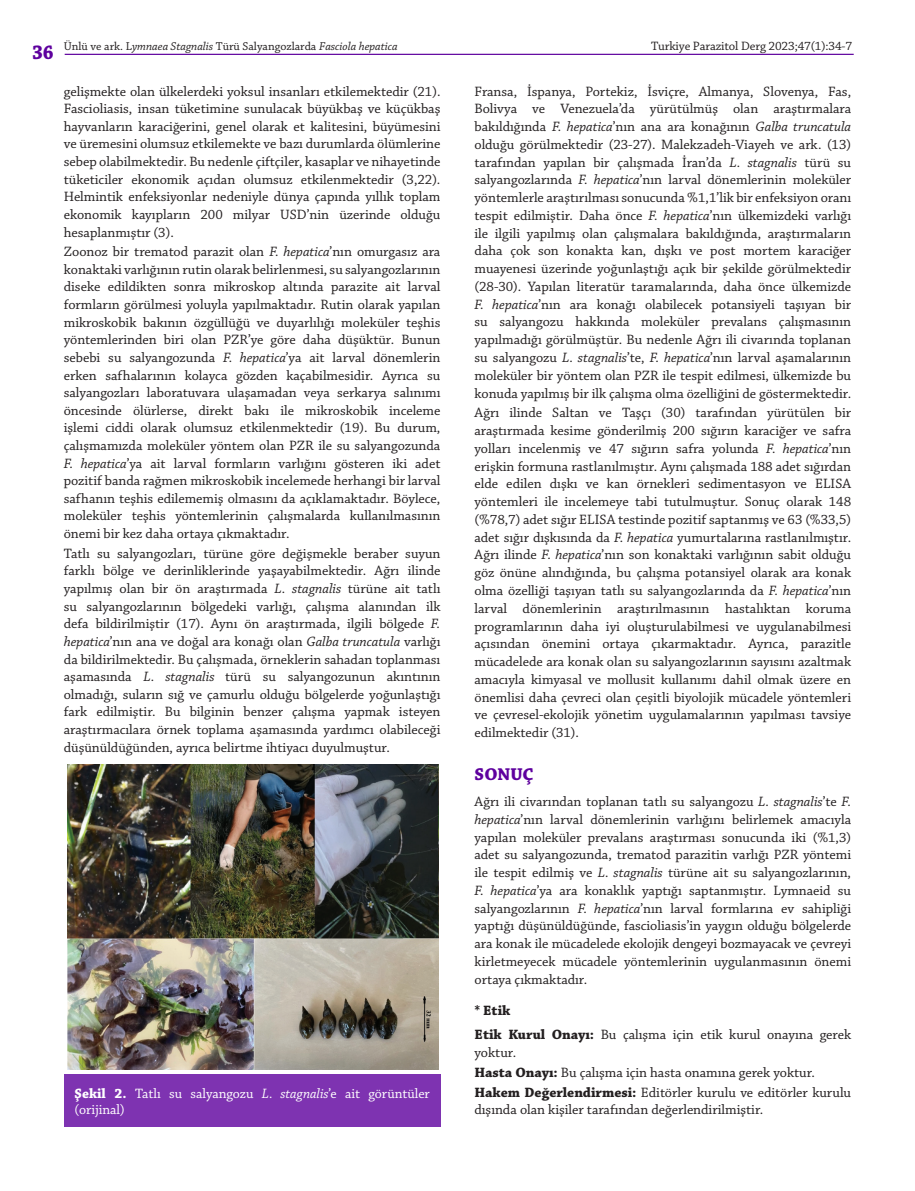
<style>
.page{position:relative;width:915px;height:1191px;background:#fff}
.page>*{position:absolute;margin:0;border:0;box-sizing:border-box;transform-origin:0 0}
.t1{font:700 21px "Chaparral Pro";color:#5e009e;scale:.92 1}
.ARA_BASLIK{font:700 18px "Chaparral Pro";color:#5e009e}
.YAZI{font:14.25px/17.7px "Chaparral Pro";letter-spacing:-.005em;color:#231f20;text-align:justify}
.ETHİCS_YAZI{font:14.25px/17.7px "Chaparral Pro";letter-spacing:-.005em;color:#231f20}
.RESIM-ALTI{font:14.25px/16.5px "Chaparral Pro";color:#fff}
.t2{font:700 14.25px "Chaparral Pro";color:#231f20}
.t3{font:12.75px "Chaparral Pro";letter-spacing:-.01em;color:#231f20}
.KISA_BASLIK{font:italic 12px "Chaparral Pro";color:#231f20}
.s1{font-style:normal}
.s2{font-style:italic}
.s3{font-weight:700}
</style>
<div class="page">
<hr style="left:65px;top:54px;width:788px;height:1px;background:#5e009e">
<div style="left:64px;top:1074px;width:376px;height:53px;background:#7e33b1"></div>
<img style="left:67px;top:764px;width:371px;height:305px">
<h1 class="t1" style="left:32px;top:40px;width:25px">36</h1>
<p class="KISA_BASLIK" style="left:64px;top:39px;width:335px"><span class="s1">Ünlü ve ark. L</span>ymnaea Stagnalis <span class="s1">Türü Salyangozlarda</span> Fasciola hepatica</p>
<p class="YAZI" style="left:64px;top:83px;width:378px">gelişmekte olan ülkelerdeki yoksul insanları etkilemektedir (21).<br>Fascioliasis, insan tüketimine sunulacak büyükbaş ve küçükbaş hayvanların karaciğerini, genel olarak et kalitesini, büyümesini ve üremesini olumsuz etkilemekte ve bazı durumlarda ölümlerine sebep olabilmektedir. Bu nedenle çiftçiler, kasaplar ve nihayetinde tüketiciler ekonomik açıdan olumsuz etkilenmektedir (3,22).<br>Helmintik enfeksiyonlar nedeniyle dünya çapında yıllık toplam ekonomik kayıpların 200 milyar USD’nin üzerinde olduğu hesaplanmıştır (3).</p>
<p class="YAZI" style="left:64px;top:243px;width:378px">Zoonoz bir trematod parazit olan <span class="s2">F. hepatica</span>’nın omurgasız ara konaktaki varlığının rutin olarak belirlenmesi, su salyangozlarının diseke edildikten sonra mikroskop altında parazite ait larval formların görülmesi yoluyla yapılmaktadır. Rutin olarak yapılan mikroskobik bakının özgüllüğü ve duyarlılığı moleküler teşhis yöntemlerinden biri olan PZR’ye göre daha düşüktür. Bunun sebebi su salyangozunda <span class="s2">F. hepatica</span>’ya ait larval dönemlerin erken safhalarının kolayca gözden kaçabilmesidir. Ayrıca su salyangozları laboratuvara ulaşamadan veya serkarya salınımı öncesinde ölürlerse, direkt bakı ile mikroskobik inceleme işlemi ciddi olarak olumsuz etkilenmektedir (19). Bu durum, çalışmamızda moleküler yöntem olan PZR ile su salyangozunda <span class="s2">F. hepatica</span>’ya ait larval formların varlığını gösteren iki adet pozitif banda rağmen mikroskobik incelemede herhangi bir larval safhanın teşhis edilememiş olmasını da açıklamaktadır. Böylece, moleküler teşhis yöntemlerinin çalışmalarda kullanılmasının önemi bir kez daha ortaya çıkmaktadır.</p>
<p class="YAZI" style="left:64px;top:545px;width:378px">Tatlı su salyangozları, türüne göre değişmekle beraber suyun farklı bölge ve derinliklerinde yaşayabilmektedir. Ağrı ilinde yapılmış olan bir ön araştırmada <span class="s2">L. stagnalis</span> türüne ait tatlı su salyangozlarının bölgedeki varlığı, çalışma alanından ilk defa bildirilmiştir (17). Aynı ön araştırmada, ilgili bölgede <span class="s2">F. hepatica</span>’nın ana ve doğal ara konağı olan <span class="s2">Galba truncatula</span> varlığı da bildirilmektedir. Bu çalışmada, örneklerin sahadan toplanması aşamasında <span class="s2">L. stagnalis</span> türü su salyangozunun akıntının olmadığı, suların sığ ve çamurlu olduğu bölgelerde yoğunlaştığı fark edilmiştir. Bu bilginin benzer çalışma yapmak isteyen araştırmacılara örnek toplama aşamasında yardımcı olabileceği düşünüldüğünden, ayrıca belirtme ihtiyacı duyulmuştur.</p>
<p class="RESIM-ALTI" style="left:75px;top:1085px;width:356px"><span class="s3">Şekil 2.</span> Tatlı su salyangozu <span class="s2">L. stagnalis</span>’e ait görüntüler (orijinal)</p>
<p class="t3" style="left:650px;top:39px;width:203px">Turkiye Parazitol Derg 2023;47(1):34-7</p>
<p class="YAZI" style="left:474px;top:83px;width:378px">Fransa, İspanya, Portekiz, İsviçre, Almanya, Slovenya, Fas, Bolivya ve Venezuela’da yürütülmüş olan araştırmalara bakıldığında <span class="s2">F. hepatica</span>’nın ana ara konağının <span class="s2">Galba truncatula </span>olduğu görülmektedir (23-27). Malekzadeh-Viayeh ve ark. (13) tarafından yapılan bir çalışmada İran’da <span class="s2">L. stagnalis</span> türü su salyangozlarında <span class="s2">F. hepatica</span>’nın larval dönemlerinin moleküler yöntemlerle araştırılması sonucunda %1,1’lik bir enfeksiyon oranı tespit edilmiştir. Daha önce <span class="s2">F. hepatica</span>’nın ülkemizdeki varlığı ile ilgili yapılmış olan çalışmalara bakıldığında, araştırmaların daha çok son konakta kan, dışkı ve post mortem karaciğer muayenesi üzerinde yoğunlaştığı açık bir şekilde görülmektedir (28-30). Yapılan literatür taramalarında, daha önce ülkemizde <span class="s2">F. hepatica</span>’nın ara konağı olabilecek potansiyeli taşıyan bir su salyangozu hakkında moleküler prevalans çalışmasının yapılmadığı görülmüştür. Bu nedenle Ağrı ili civarında toplanan su salyangozu <span class="s2">L. stagnalis</span>’te, <span class="s2">F. hepatica</span>’nın larval aşamalarının moleküler bir yöntem olan PZR ile tespit edilmesi, ülkemizde bu konuda yapılmış bir ilk çalışma olma özelliğini de göstermektedir.</p>
<p class="YAZI" style="left:474px;top:404px;width:378px">Ağrı ilinde Saltan ve Taşçı (30) tarafından yürütülen bir araştırmada kesime gönderilmiş 200 sığırın karaciğer ve safra yolları incelenmiş ve 47 sığırın safra yolunda <span class="s2">F. hepatica</span>’nın erişkin formuna rastlanılmıştır. Aynı çalışmada 188 adet sığırdan elde edilen dışkı ve kan örnekleri sedimentasyon ve ELISA yöntemleri ile incelemeye tabi tutulmuştur. Sonuç olarak 148 (%78,7) adet sığır ELISA testinde pozitif saptanmış ve 63 (%33,5) adet sığır dışkısında da <span class="s2">F. hepatica</span> yumurtalarına rastlanılmıştır.<br>Ağrı ilinde <span class="s2">F. hepatica</span>’nın son konaktaki varlığının sabit olduğu göz önüne alındığında, bu çalışma potansiyel olarak ara konak olma özelliği taşıyan tatlı su salyangozlarında da <span class="s2">F. hepatica</span>’nın larval dönemlerinin araştırılmasının hastalıktan koruma programlarının daha iyi oluşturulabilmesi ve uygulanabilmesi açısından önemini ortaya çıkarmaktadır. Ayrıca, parazitle mücadelede ara konak olan su salyangozlarının sayısını azaltmak amacıyla kimyasal ve mollusit kullanımı dahil olmak üzere en önemlisi daha çevreci olan çeşitli biyolojik mücadele yöntemleri ve çevresel-ekolojik yönetim uygulamalarının yapılması tavsiye edilmektedir (31).</p>
<p class="ARA_BASLIK" style="left:474px;top:763px;width:61px">SONUÇ</p>
<p class="YAZI" style="left:474px;top:793px;width:378px">Ağrı ili civarından toplanan tatlı su salyangozu <span class="s2">L. stagnalis</span>’te <span class="s2">F. hepatica</span>’nın larval dönemlerinin varlığını belirlemek amacıyla yapılan moleküler prevalans araştırması sonucunda iki (%1,3) adet su salyangozunda, trematod parazitin varlığı PZR yöntemi ile tespit edilmiş ve <span class="s2">L. stagnalis</span> türüne ait su salyangozlarının, <span class="s2">F. hepatica</span>’ya ara konaklık yaptığı saptanmıştır. Lymnaeid su salyangozlarının <span class="s2">F. hepatica</span>’nın larval formlarına ev sahipliği yaptığı düşünüldüğünde, fascioliasis’in yaygın olduğu bölgelerde ara konak ile mücadelede ekolojik dengeyi bozmayacak ve çevreyi kirletmeyecek mücadele yöntemlerinin uygulanmasının önemi ortaya çıkmaktadır.</p>
<p class="t2" style="left:474px;top:1002px;width:37px">* Etik</p>
<p class="ETHİCS_YAZI" style="left:474px;top:1026px;width:378px"><span class="s3">Etik Kurul Onayı:</span> Bu çalışma için etik kurul onayına gerek yoktur.</p>
<p class="ETHİCS_YAZI" style="left:474px;top:1064px;width:342px"><span class="s3">Hasta Onayı:</span> Bu çalışma için hasta onamına gerek yoktur.</p>
<p class="ETHİCS_YAZI" style="left:474px;top:1083px;width:378px"><span class="s3">Hakem Değerlendirmesi:</span> Editörler kurulu ve editörler kurulu dışında olan kişiler tarafından değerlendirilmiştir.</p>
</div>
